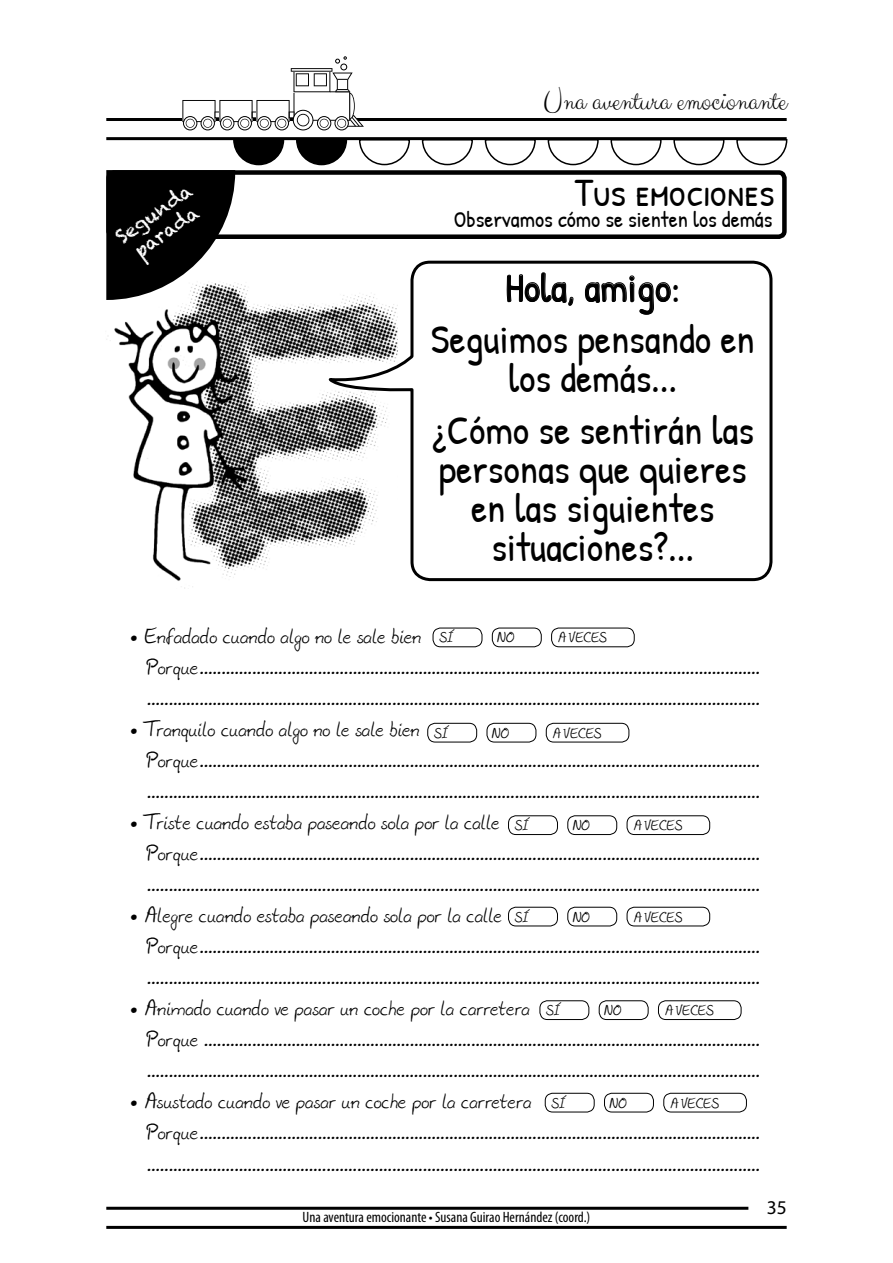
<style>
.page{position:relative;width:893px;height:1263px;background:#fff}
.page>*{position:absolute;margin:0;border:0;box-sizing:border-box;transform-origin:0 0}
.t1{font:40.5px/51.8px "Patrick Hand";color:#000;text-align:center}
.t2{font:39px "Patrick Hand SC";color:#000}
.t3{font:29.55px "Clicker Script";color:#000}
.t4{font:22.5px "Patrick Hand";color:#000}
.t5{font:20.7px/31px "Julius B Thyssen";color:#000}
.t6{font:19.5px "Myriad Pro";color:#000}
.t7{font:18.9px/21.9px "Chalkduster";color:#fff;text-align:center}
.t8{font:condensed 15px "Myriad Pro";color:#000}
.t9{font:13.5px "Julius B Thyssen";color:#000}
</style>
<div class="page">
<hr style="left:106px;top:1207px;width:642px;height:3px;background:#000">
<hr style="left:106px;top:1226px;width:681px;height:3px;background:#000">
<svg style="left:295px;top:140px;width:53px;height:26px"></svg>
<svg style="left:358px;top:140px;width:53px;height:26px"></svg>
<svg style="left:421px;top:140px;width:53px;height:26px"></svg>
<svg style="left:484px;top:140px;width:53px;height:26px"></svg>
<svg style="left:547px;top:140px;width:52px;height:26px"></svg>
<svg style="left:610px;top:140px;width:52px;height:26px"></svg>
<svg style="left:673px;top:140px;width:52px;height:26px"></svg>
<svg style="left:735px;top:139px;width:53px;height:27px"></svg>
<hr style="left:106px;top:118px;width:681px;height:3px;background:#000">
<hr style="left:106px;top:137px;width:681px;height:3px;background:#000">
<div style="left:183px;top:116px;width:14px;height:14px;border:1px solid #000;border-radius:50%"></div>
<div style="left:201px;top:117px;width:13px;height:13px;background:#191919;border-radius:50%"></div>
<div style="left:201px;top:116px;width:14px;height:14px;border:1px solid #000;border-radius:50%"></div>
<div style="left:221px;top:117px;width:13px;height:13px;background:#1b1b1b;border-radius:50%"></div>
<div style="left:220px;top:116px;width:14px;height:14px;border:1px solid #000;border-radius:50%"></div>
<div style="left:238px;top:117px;width:13px;height:13px;background:#1c1c1c;border-radius:50%"></div>
<div style="left:238px;top:116px;width:14px;height:14px;border:1px solid #000;border-radius:50%"></div>
<div style="left:258px;top:117px;width:13px;height:13px;background:#181818;border-radius:50%"></div>
<div style="left:257px;top:116px;width:14px;height:14px;border:1px solid #000;border-radius:50%"></div>
<div style="left:275px;top:117px;width:13px;height:13px;background:#202020;border-radius:50%"></div>
<div style="left:275px;top:116px;width:14px;height:14px;border:1px solid #000;border-radius:50%"></div>
<div style="left:317px;top:116px;width:14px;height:14px;border:1px solid #000;border-radius:50%"></div>
<div style="left:293px;top:110px;width:20px;height:20px;border:1px solid #000;border-radius:50%"></div>
<div style="left:334px;top:116px;width:15px;height:14px;border:1px solid #000;border-radius:50%"></div>
<svg style="left:182px;top:56px;width:182px;height:72px"></svg>
<img style="left:106px;top:300px;width:216px;height:289px">
<svg style="left:106px;top:138px;width:179px;height:162px"></svg>
<div style="left:106px;top:170px;width:681px;height:69px;border:5px solid #000;border-radius:6px"></div>
<svg style="left:322px;top:260px;width:451px;height:322px"></svg>
<div style="left:427px;top:723px;width:50px;height:19px;border:1px solid #000;border-radius:7px"></div>
<div style="left:487px;top:723px;width:49px;height:19px;border:1px solid #000;border-radius:7px"></div>
<div style="left:546px;top:723px;width:83px;height:19px;border:1px solid #000;border-radius:7px"></div>
<div style="left:508px;top:815px;width:50px;height:20px;border:1px solid #000;border-radius:7px"></div>
<div style="left:567px;top:815px;width:50px;height:20px;border:1px solid #000;border-radius:7px"></div>
<div style="left:627px;top:815px;width:83px;height:20px;border:1px solid #000;border-radius:7px"></div>
<div style="left:508px;top:907px;width:50px;height:19px;border:1px solid #000;border-radius:7px"></div>
<div style="left:567px;top:907px;width:50px;height:19px;border:1px solid #000;border-radius:7px"></div>
<div style="left:627px;top:907px;width:83px;height:19px;border:1px solid #000;border-radius:7px"></div>
<div style="left:545px;top:1093px;width:50px;height:19px;border:1px solid #000;border-radius:7px"></div>
<div style="left:604px;top:1093px;width:50px;height:19px;border:1px solid #000;border-radius:7px"></div>
<div style="left:663px;top:1093px;width:84px;height:19px;border:1px solid #000;border-radius:7px"></div>
<div style="left:540px;top:1000px;width:49px;height:20px;border:1px solid #000;border-radius:7px"></div>
<div style="left:599px;top:1000px;width:49px;height:20px;border:1px solid #000;border-radius:7px"></div>
<div style="left:658px;top:1000px;width:83px;height:20px;border:1px solid #000;border-radius:7px"></div>
<div style="left:433px;top:628px;width:49px;height:19px;border:1px solid #000;border-radius:7px"></div>
<div style="left:492px;top:628px;width:50px;height:19px;border:1px solid #000;border-radius:7px"></div>
<div style="left:551px;top:628px;width:84px;height:19px;border:1px solid #000;border-radius:7px"></div>
<p class="t7" style="left:112px;top:230px;width:90px;rotate:-35deg">Segunda parada</p>
<h3 class="t3" style="left:543px;top:82px;width:245px">Una aventura emocionante</h3>
<h2 class="t2" style="left:575px;top:166px;width:201px">Tus emociones</h2>
<p class="t4" style="left:454px;top:203px;width:320px">Observamos cómo se sienten los demás</p>
<h1 class="t1" style="left:431px;top:261px;width:326px">Hola, amigo:<br>Seguimos pensando en</h1>
<h1 class="t1" style="left:432px;top:352px;width:324px">los demás...<br>¿Cómo se sentirán las</h1>
<h1 class="t1" style="left:439px;top:449px;width:309px;line-height:39px">personas que quieres en las siguientes situaciones?...</h1>
<p class="t5" style="left:147px;top:622px;width:615px;text-indent:-18px">• Enfadado cuando algo no le sale bien<br>Porque................................................................................................................................ ............................................................................................................................................</p>
<p class="t5" style="left:147px;top:715px;width:615px;text-indent:-18px">• Tranquilo cuando algo no le sale bien<br>Porque................................................................................................................................ ............................................................................................................................................</p>
<p class="t5" style="left:147px;top:808px;width:615px;text-indent:-18px">• Triste cuando estaba paseando sola por la calle<br>Porque................................................................................................................................ ............................................................................................................................................</p>
<p class="t5" style="left:147px;top:901px;width:615px;text-indent:-18px">• Alegre cuando estaba paseando sola por la calle<br>Porque................................................................................................................................ ............................................................................................................................................</p>
<p class="t5" style="left:147px;top:994px;width:615px;text-indent:-18px">• Animado cuando ve pasar un coche por la carretera<br>Porque ............................................................................................................................... ............................................................................................................................................</p>
<p class="t5" style="left:147px;top:1087px;width:615px;text-indent:-18px">• Asustado cuando ve pasar un coche por la carretera<br>Porque................................................................................................................................ ............................................................................................................................................</p>
<p class="t9" style="left:439px;top:629px;width:15px">SÍ</p>
<p class="t9" style="left:497px;top:629px;width:19px">NO</p>
<p class="t9" style="left:558px;top:629px;width:50px">A VECES</p>
<p class="t9" style="left:434px;top:724px;width:15px">SÍ</p>
<p class="t9" style="left:492px;top:724px;width:19px">NO</p>
<p class="t9" style="left:553px;top:724px;width:50px">A VECES</p>
<p class="t9" style="left:515px;top:817px;width:15px">SÍ</p>
<p class="t9" style="left:573px;top:817px;width:19px">NO</p>
<p class="t9" style="left:634px;top:817px;width:50px">A VECES</p>
<p class="t9" style="left:515px;top:908px;width:15px">SÍ</p>
<p class="t9" style="left:573px;top:908px;width:19px">NO</p>
<p class="t9" style="left:634px;top:908px;width:50px">A VECES</p>
<p class="t9" style="left:546px;top:1002px;width:15px">SÍ</p>
<p class="t9" style="left:604px;top:1002px;width:19px">NO</p>
<p class="t9" style="left:665px;top:1002px;width:50px">A VECES</p>
<p class="t9" style="left:552px;top:1094px;width:15px">SÍ</p>
<p class="t9" style="left:609px;top:1094px;width:19px">NO</p>
<p class="t9" style="left:670px;top:1094px;width:50px">A VECES</p>
<p class="t8" style="left:303px;top:1208px;width:289px">Una aventura emocionante • Susana Guirao Hernández (coord.)</p>
<p class="t6" style="left:767px;top:1195px;width:22px">35</p>
</div>
